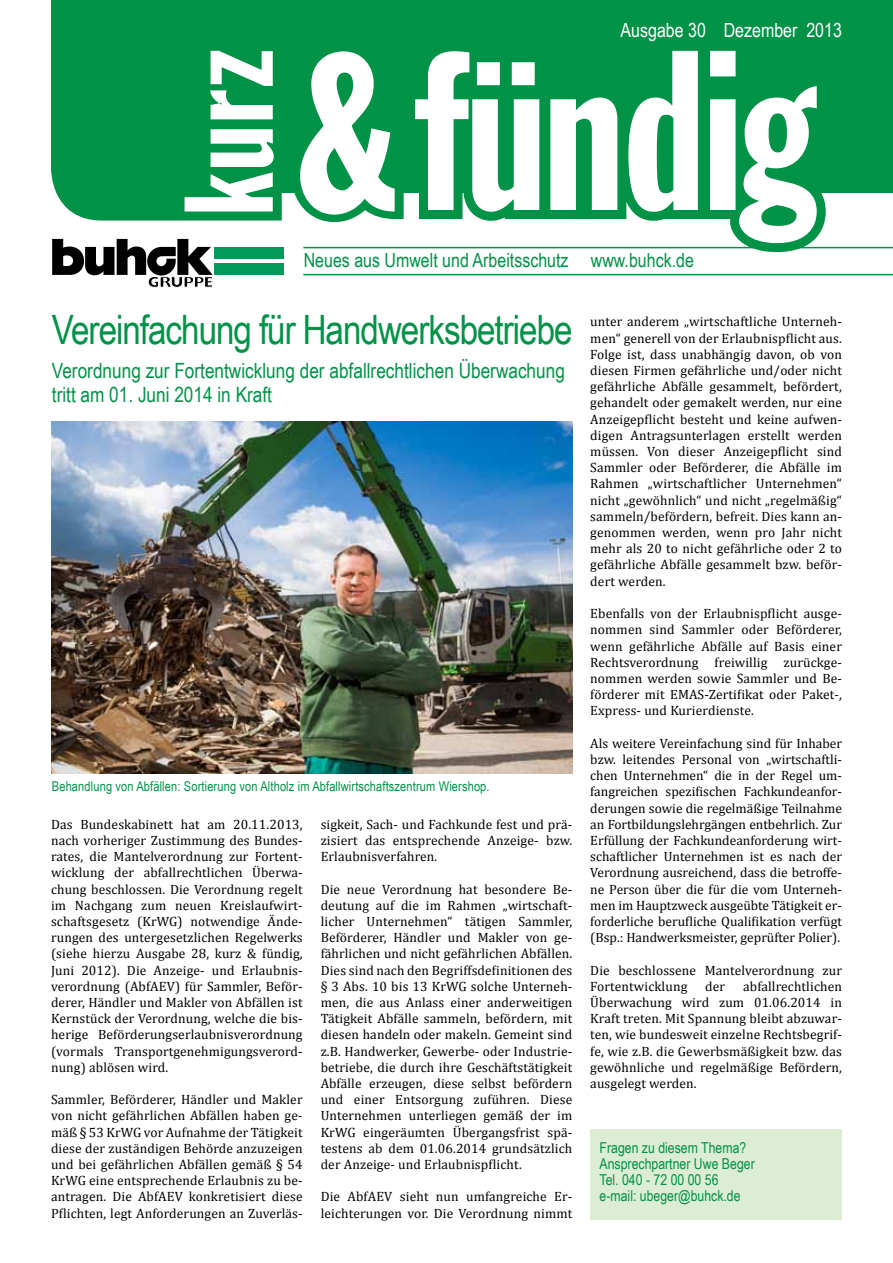
<style>
.page{position:relative;width:893px;height:1263px;background:#fff}
.page>*{position:absolute;margin:0;border:0;box-sizing:border-box;transform-origin:0 0}
.t1{font:40.5px "Arial Narrow";letter-spacing:-.025em;color:#009247}
.t2{font:21px/24px "Arial Narrow";color:#009247}
.t3{font:19.5px "Arial Narrow";color:#009247}
.t4{font:19.5px "Arial Narrow";color:#fff}
.t5{font:15px/16.2px "Arial Narrow";color:#009247}
.t6{font:13.5px/16.2px "Cambria";letter-spacing:.01em;color:#000;text-align:justify}
.t7{font:13.5px "Arial Narrow";letter-spacing:.01em;color:#009247}
</style>
<div class="page">
<svg style="left:51px;top:0;width:842px;height:252px;fill:#009247"></svg>
<div style="left:590px;top:1129px;width:252px;height:90px;background:#dcedd4"></div>
<img style="left:51px;top:422px;width:522px;height:352px">
<hr style="left:303px;top:247px;width:590px;height:1px;background:#009247">
<hr style="left:303px;top:274px;width:590px;height:1px;background:#009247">
<div style="left:47px;top:232px;width:236px;height:59px;background:#fff"></div>
<svg style="left:52px;top:239px;width:161px;height:49px"></svg>
<div style="left:214px;top:263px;width:69px;height:12px;background:#009a5a"></div>
<div style="left:214px;top:247px;width:69px;height:12px;background:#009a5a"></div>
<h3 class="t4" style="left:621px;top:15px;width:223px">Ausgabe 30 Dezember 2013</h3>
<h3 class="t3" style="left:304px;top:246px;width:392px">Neues aus Umwelt und Arbeitsschutz www.buhck.de</h3>
<h1 class="t1" style="left:52px;top:300px;width:522px">Vereinfachung für Handwerksbetriebe</h1>
<h2 class="t2" style="left:52px;top:358px;width:515px">Verordnung zur Fortentwicklung der abfallrechtlichen Überwachung tritt am 01. Juni 2014 in Kraft</h2>
<p class="t7" style="left:52px;top:776px;width:439px">Behandlung von Abfällen: Sortierung von Altholz im Abfallwirtschaftszentrum Wiershop.</p>
<p class="t6" style="left:51px;top:816px;width:253px">Das Bundeskabinett hat am 20.11.2013, nach vorheriger Zustimmung des Bundes&shy;rates, die Mantelverordnung zur Fortent&shy;wicklung der abfallrechtlichen Überwa&shy;chung beschlossen. Die Verordnung regelt im Nachgang zum neuen Kreislaufwirt&shy;schaftsgesetz (KrWG) notwendige Ände&shy;rungen des untergesetzlichen Regelwerks (siehe hierzu Ausgabe 28, kurz &amp; fündig, Juni 2012). Die Anzeige- und Erlaubnis&shy;verordnung (AbfAEV) für Sammler, Beför&shy;derer, Händler und Makler von Abfällen ist Kernstück der Verordnung, welche die bis&shy;herige Beförderungserlaubnisverordnung (vormals Transportgenehmigungsverord&shy;nung) ablösen wird.</p>
<p class="t6" style="left:51px;top:1091px;width:253px">Sammler, Beförderer, Händler und Makler von nicht gefährlichen Abfällen haben ge&shy;mäß § 53 KrWG vor Aufnahme der Tätigkeit diese der zuständigen Behörde anzuzeigen und bei gefährlichen Abfällen gemäß § 54<br>KrWG eine entsprechende Erlaubnis zu be&shy;antragen. Die AbfAEV konkretisiert diese Pflichten, legt Anforderungen an Zuverläs-</p>
<p class="t6" style="left:321px;top:816px;width:253px">sigkeit, Sach- und Fachkunde fest und prä&shy;zisiert das entsprechende Anzeige- bzw.<br>Erlaubnisverfahren.</p>
<p class="t6" style="left:321px;top:881px;width:253px">Die neue Verordnung hat besondere Be&shy;deutung auf die im Rahmen „wirtschaft&shy;licher Unternehmen“ tätigen Sammler, Beförderer, Händler und Makler von ge&shy;fährlichen und nicht gefährlichen Abfällen.<br>Dies sind nach den Begriffsdefinitionen des § 3 Abs. 10 bis 13 KrWG solche Unterneh&shy;men, die aus Anlass einer anderweitigen Tätigkeit Abfälle sammeln, befördern, mit diesen handeln oder makeln. Gemeint sind z.B. Handwerker, Gewerbe- oder Industrie&shy;betriebe, die durch ihre Geschäftstätigkeit Abfälle erzeugen, diese selbst befördern und einer Entsorgung zuführen. Diese Unternehmen unterliegen gemäß der im KrWG eingeräumten Übergangsfrist spä&shy;testens ab dem 01.06.2014 grundsätzlich der Anzeige- und Erlaubnispflicht.</p>
<p class="t6" style="left:321px;top:1188px;width:253px">Die AbfAEV sieht nun umfangreiche Er&shy;leichterungen vor. Die Verordnung nimmt</p>
<p class="t6" style="left:590px;top:314px;width:253px">unter anderem „wirtschaftliche Unterneh&shy;men“ generell von der Erlaubnispflicht aus.<br>Folge ist, dass unabhängig davon, ob von diesen Firmen gefährliche und/oder nicht gefährliche Abfälle gesammelt, befördert, gehandelt oder gemakelt werden, nur eine Anzeigepflicht besteht und keine aufwen&shy;digen Antragsunterlagen erstellt werden müssen. Von dieser Anzeigepflicht sind Sammler oder Beförderer, die Abfälle im Rahmen „wirtschaftlicher Unternehmen“ nicht „gewöhnlich“ und nicht „regelmäßig“ sammeln/befördern, befreit. Dies kann an&shy;genommen werden, wenn pro Jahr nicht mehr als 20 to nicht gefährliche oder 2 to gefährliche Abfälle gesammelt bzw. beför&shy;dert werden.</p>
<p class="t6" style="left:590px;top:605px;width:253px">Ebenfalls von der Erlaubnispflicht ausge&shy;nommen sind Sammler oder Beförderer, wenn gefährliche Abfälle auf Basis einer Rechtsverordnung freiwillig zurückge&shy;nommen werden sowie Sammler und Be&shy;förderer mit EMAS-Zertifikat oder Paket-, Express- und Kurierdienste.</p>
<p class="t6" style="left:590px;top:735px;width:253px">Als weitere Vereinfachung sind für Inhaber bzw. leitendes Personal von „wirtschaftli&shy;chen Unternehmen“ die in der Regel um&shy;fangreichen spezifischen Fachkundeanfor&shy;derungen sowie die regelmäßige Teilnahme an Fortbildungslehrgängen entbehrlich. Zur Erfüllung der Fachkundeanforderung wirt&shy;schaftlicher Unternehmen ist es nach der Verordnung ausreichend, dass die betroffe&shy;ne Person über die für die vom Unterneh&shy;men im Hauptzweck ausgeübte Tätigkeit er&shy;forderliche berufliche Qualifikation verfügt (Bsp.: Handwerksmeister, geprüfter Polier).</p>
<p class="t6" style="left:590px;top:962px;width:253px">Die beschlossene Mantelverordnung zur<br>Fortentwicklung</p>
<p class="t6" style="left:590px;top:978px;width:253px;text-indent:153px">abfallrechtlichen Überwachung wird zum 01.06.2014 in Kraft treten. Mit Spannung bleibt abzuwar&shy;ten, wie bundesweit einzelne Rechtsbegrif&shy;fe, wie z.B. die Gewerbsmäßigkeit bzw. das gewöhnliche und regelmäßige Befördern, ausgelegt werden.</p>
<p class="t6" style="left:705px;top:978px;width:21px">der</p>
<p class="t5" style="left:600px;top:1139px;width:157px">Fragen zu diesem Thema?<br>Ansprechpartner Uwe Beger<br>Tel. 040 - 72 00 00 56 e-mail: ubeger@buhck.de</p>
</div>
